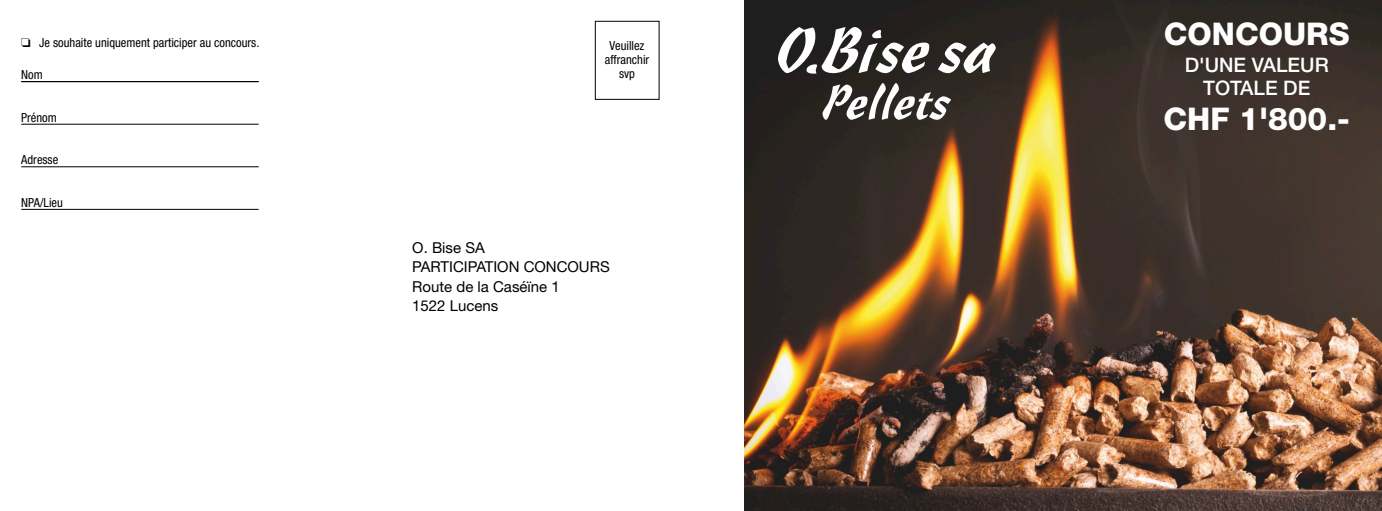
<style>
.page{position:relative;width:1382px;height:511px;background:#fff}
.page>*{position:absolute;margin:0;border:0;box-sizing:border-box;transform-origin:0 0}
.t1{font:800 31.25px "Helvetica Neue LT Std";color:#fefefe}
.t2{font:500 20px/23.5px "Helvetica Neue LT Std";color:#fefefe;text-align:center}
.t3{font:15px/19.2px "Helvetica Neue LT Std";color:#000}
.t4{font:condensed 12.5px/14.2px "Helvetica Neue LT Std";color:#000;text-align:center}
</style>
<div class="page">
<img style="left:744px;top:0;width:638px;height:510px">
<svg style="left:777px;top:27px;width:219px;height:99px"></svg>
<hr style="left:21px;top:81px;width:238px;height:1px;background:#000">
<hr style="left:21px;top:124px;width:238px;height:1px;background:#000">
<hr style="left:21px;top:166px;width:238px;height:1px;background:#000">
<hr style="left:21px;top:209px;width:238px;height:1px;background:#000">
<div style="left:595px;top:21px;width:65px;height:79px;border:1px solid #000"></div>
<p class="t4" style="left:21px;top:37px;width:240px">□ Je souhaite uniquement participer au concours.</p>
<p class="t4" style="left:21px;top:69px;width:23px">Nom</p>
<p class="t4" style="left:21px;top:112px;width:37px">Prénom</p>
<p class="t4" style="left:21px;top:154px;width:39px">Adresse</p>
<p class="t4" style="left:21px;top:197px;width:43px">NPA/Lieu</p>
<p class="t4" style="left:605px;top:40px;width:46px">Veuillez affranchir svp</p>
<p class="t3" style="left:412px;top:240px;width:199px">O. Bise SA<br>PARTICIPATION CONCOURS<br>Route de la Caséïne 1<br>1522 Lucens</p>
<h1 class="t1" style="left:1164px;top:23px;width:187px">CONCOURS</h1>
<h2 class="t2" style="left:1185px;top:56px;width:146px">D'UNE VALEUR<br>TOTALE DE</h2>
<h1 class="t1" style="left:1163px;top:107px;width:188px">CHF 1'800.-</h1>
</div>
